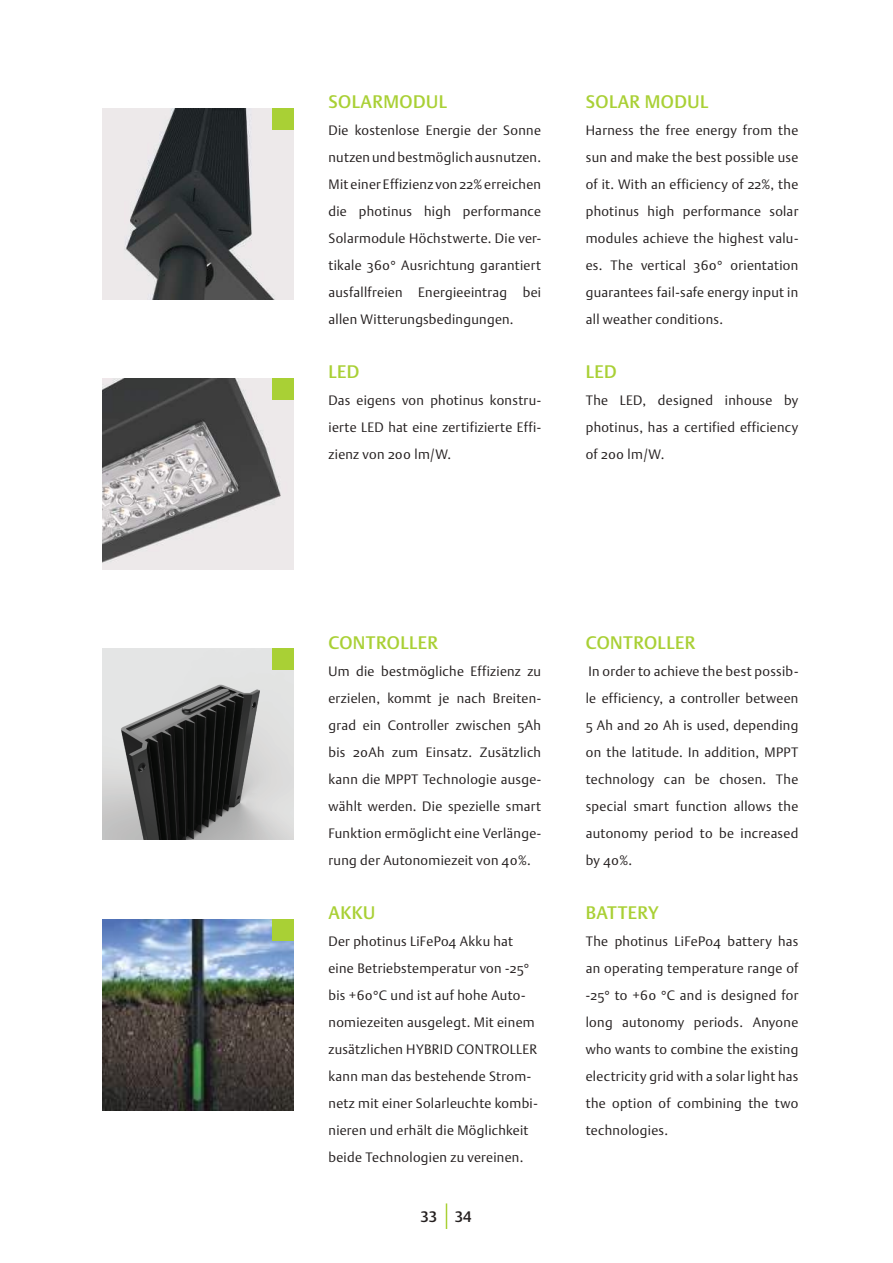
<style>
.page{position:relative;width:893px;height:1263px;background:#fff}
.page>*{position:absolute;margin:0;border:0;box-sizing:border-box;transform-origin:0 0}
.t1{font:500 18px "DTL Argo T";letter-spacing:.025em;color:#a9d035}
.t2{font:500 15px "DTL Argo T";color:#241f1f}
.t3{font:300 13.5px/27px "DTL Argo ST";letter-spacing:.025em;color:#241f1f;text-align:justify}
</style>
<div class="page">
<img style="left:102px;top:108px;width:191px;height:192px">
<img style="left:102px;top:378px;width:191px;height:192px">
<img style="left:102px;top:648px;width:191px;height:192px">
<img style="left:102px;top:919px;width:191px;height:191px">
<div style="left:272px;top:919px;width:21px;height:21px;background:#a9d035"></div>
<div style="left:272px;top:648px;width:21px;height:22px;background:#a9d035"></div>
<div style="left:272px;top:108px;width:21px;height:22px;background:#a9d035"></div>
<div style="left:272px;top:378px;width:21px;height:22px;background:#a9d035"></div>
<svg style="left:446px;top:1203px;width:1px;height:26px"></svg>
<h1 class="t1" style="left:328px;top:91px;width:120px">SOLARMODUL</h1>
<h1 class="t1" style="left:586px;top:91px;width:124px">SOLAR MODUL</h1>
<p class="t3" style="left:328px;top:117px;width:214px">Die kostenlose Energie der Sonne nutzen und bestmöglich ausnutzen.<br>Mit einer Effizienz von 22% erreichen die photinus high performance Solarmodule Höchstwerte. Die ver&shy;tikale 360° Ausrichtung garantiert ausfallfreien Energieeintrag bei allen Witterungsbedingungen.</p>
<p class="t3" style="left:586px;top:117px;width:214px">Harness the free energy from the sun and make the best possible use of it. With an efficiency of 22%, the photinus high performance solar modules achieve the highest valu&shy;es. The vertical 360° orientation guarantees fail-safe energy input in all weather conditions.</p>
<h1 class="t1" style="left:328px;top:361px;width:32px">LED</h1>
<h1 class="t1" style="left:586px;top:361px;width:32px">LED</h1>
<p class="t3" style="left:328px;top:387px;width:214px">Das eigens von photinus konstru&shy;ierte LED hat eine zertifizierte Effi&shy;zienz von 200 lm/W.</p>
<p class="t3" style="left:586px;top:387px;width:214px">The LED, designed inhouse by photinus, has a certified efficiency of 200 lm/W.</p>
<h1 class="t1" style="left:328px;top:631px;width:111px">CONTROLLER</h1>
<h1 class="t1" style="left:586px;top:631px;width:111px">CONTROLLER</h1>
<p class="t3" style="left:328px;top:657px;width:214px">Um die bestmögliche Effizienz zu erzielen, kommt je nach Breiten&shy;grad ein Controller zwischen 5Ah bis 20Ah zum Einsatz. Zusätzlich kann die MPPT Technologie ausge&shy;wählt werden. Die spezielle smart Funktion ermöglicht eine Verlänge&shy;rung der Autonomiezeit von 40%.</p>
<p class="t3" style="left:586px;top:657px;width:214px">In order to achieve the best possib&shy;le efficiency, a controller between 5 Ah and 20 Ah is used, depending on the latitude. In addition, MPPT technology can be chosen. The special smart function allows the autonomy period to be increased by 40%.</p>
<h1 class="t1" style="left:328px;top:901px;width:48px">AKKU</h1>
<h1 class="t1" style="left:586px;top:901px;width:75px">BATTERY</h1>
<p class="t3" style="left:328px;top:927px;width:211px;text-align:left">Der photinus LiFePo4 Akku hat eine Betriebstemperatur von -25° bis +60°C und ist auf hohe Auto&shy;nomiezeiten ausgelegt. Mit einem zusätzlichen HYBRID CONTROLLER kann man das bestehende Strom&shy;netz mit einer Solarleuchte kombi&shy;nieren und erhält die Möglichkeit beide Technologien zu vereinen.</p>
<p class="t3" style="left:586px;top:927px;width:214px">The photinus LiFePo4 battery has an operating temperature range of -25° to +60 °C and is designed for long autonomy periods. Anyone who wants to combine the existing electricity grid with a solar light has the option of combining the two technologies.</p>
<p class="t2" style="left:421px;top:1207px;width:53px">33 34</p>
</div>
